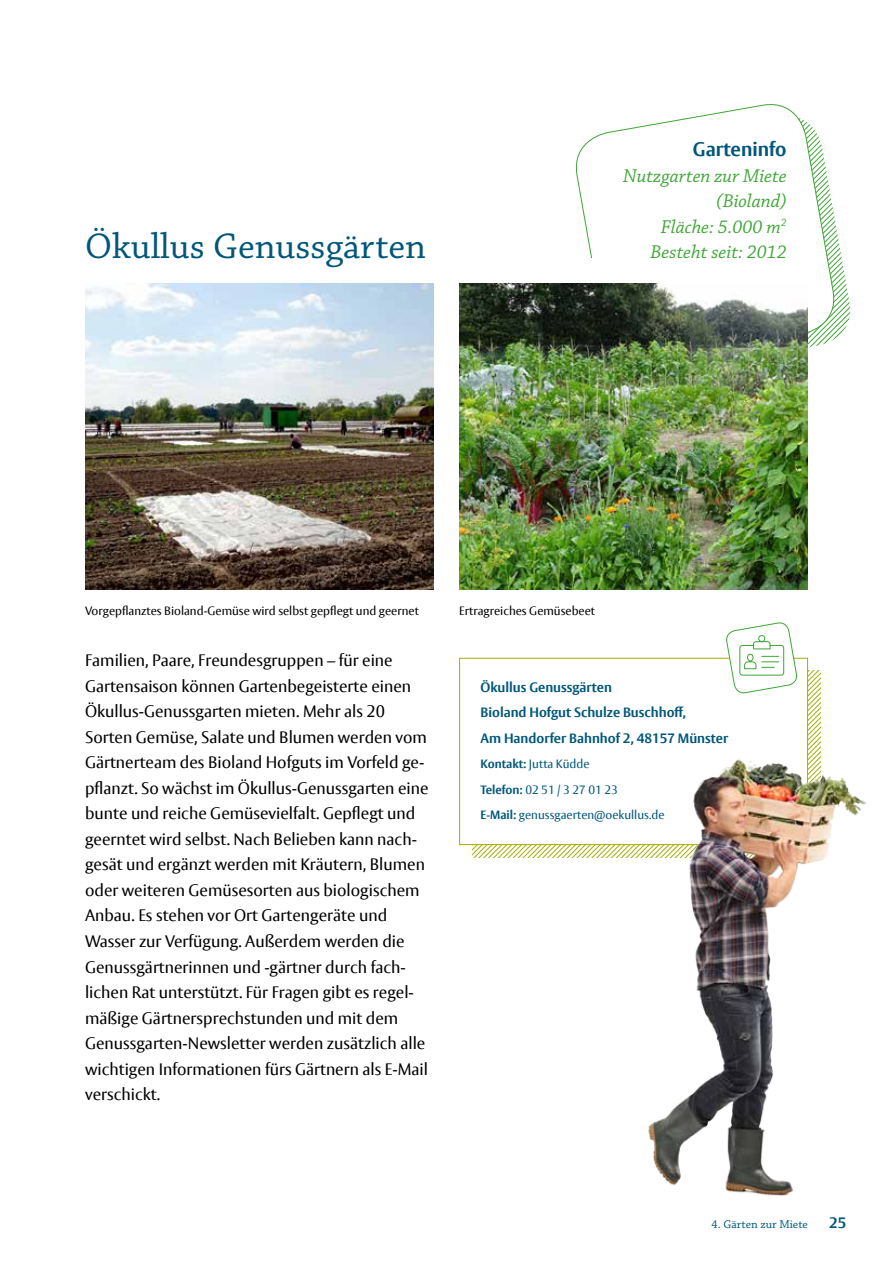
<style>
.page{position:relative;width:893px;height:1263px;background:#fff}
.page>*{position:absolute;margin:0;border:0;box-sizing:border-box;transform-origin:0 0}
.Headline_2{font:37.5px "Chaparral Pro";color:#00577a}
.Daten{font:italic 19.5px "Chaparral Pro";color:#3ea635}
.Headline_2-2{font:italic 19.5px "Chaparral Pro";color:#3ea635}
.Daten_Headline{font:700 19.5px "Vesta Pro";color:#00577a}
.Beschreibung{font:16.5px/25.5px "Vesta Pro";color:#000}
.t1{font:700 15px "Vesta Pro";color:#00577a}
.Adresse{font:700 13.5px "Vesta Pro";color:#00577a}
.t2{font:12px "Vesta Pro";color:#000}
.Kontakt{font:12px "Vesta Pro";color:#00577a}
.t3{font:12px "Chaparral Pro";color:#00577a}
.s1{font-weight:700}
</style>
<div class="page">
<div style="left:459px;top:658px;width:349px;height:187px;background:#fff;border:1px solid #a5ad00"></div>
<svg style="left:473px;top:622px;width:348px;height:236px"></svg>
<svg style="left:839px;top:243px;width:12px;height:92px"></svg>
<svg style="left:575px;top:104px;width:264px;height:243px"></svg>
<div style="left:459px;top:258px;width:349px;height:26px;background:#fff"></div>
<img style="left:85px;top:284px;width:349px;height:306px">
<img style="left:459px;top:284px;width:349px;height:306px">
<img style="left:631px;top:753px;width:235px;height:443px">
<p class="Headline_2" style="left:85px;top:225px;width:342px">Ökullus Genussgärten</p>
<p class="Daten_Headline" style="left:693px;top:137px;width:95px">Garteninfo</p>
<p class="Daten" style="left:623px;top:165px;width:165px">Nutzgarten zur Miete</p>
<p class="Daten" style="left:716px;top:190px;width:72px">(Bioland)</p>
<p class="Daten" style="left:661px;top:216px;width:127px">Fläche: 5.000 m<sup>2</sup></p>
<p class="Headline_2-2" style="left:650px;top:241px;width:138px">Besteht seit: 2012</p>
<p class="t2" style="left:85px;top:604px;width:335px">Vorgepflanztes Bioland-Gemüse wird selbst gepflegt und geernet</p>
<p class="t2" style="left:459px;top:604px;width:137px">Ertragreiches Gemüsebeet</p>
<p class="Beschreibung" style="left:85px;top:648px;width:345px">Familien, Paare, Freundesgruppen – für eine Gartensaison können Gartenbegeisterte einen Ökullus-Genussgarten mieten. Mehr als 20<br>Sorten Gemüse, Salate und Blumen werden vom Gärtnerteam des Bioland Hofguts im Vorfeld ge&shy;pflanzt. So wächst im Ökullus-Genussgarten eine bunte und reiche Gemüsevielfalt. Gepflegt und geerntet wird selbst. Nach Belieben kann nach&shy;gesät und ergänzt werden mit Kräutern, Blumen oder weiteren Gemüsesorten aus biologischem Anbau. Es stehen vor Ort Gartengeräte und Wasser zur Verfügung. Außerdem werden die Genussgärtnerinnen und -gärtner durch fach&shy;lichen Rat unterstützt. Für Fragen gibt es regel&shy;mäßige Gärtnersprechstunden und mit dem Genussgarten-Newsletter werden zusätzlich alle wichtigen Informationen fürs Gärtnern als E-Mail verschickt.</p>
<p class="Adresse" style="left:480px;top:679px;width:133px">Ökullus Genussgärten</p>
<p class="Adresse" style="left:480px;top:704px;width:207px">Bioland Hofgut Schulze Buschhoff,</p>
<p class="Adresse" style="left:480px;top:730px;width:249px">Am Handorfer Bahnhof 2, 48157 Münster</p>
<p class="Kontakt" style="left:480px;top:757px;width:111px"><span class="s1">Kontakt:</span> Jutta Küdde</p>
<p class="Kontakt" style="left:480px;top:782px;width:139px"><span class="s1">Telefon:</span> 02 51 / 3 27 01 23</p>
<p class="Kontakt" style="left:480px;top:808px;width:186px"><span class="s1">E-Mail:</span> genussgaerten@oekullus.de</p>
<p class="t3" style="left:712px;top:1217px;width:98px">4. Gärten zur Miete</p>
<p class="t1" style="left:829px;top:1213px;width:19px">25</p>
</div>
